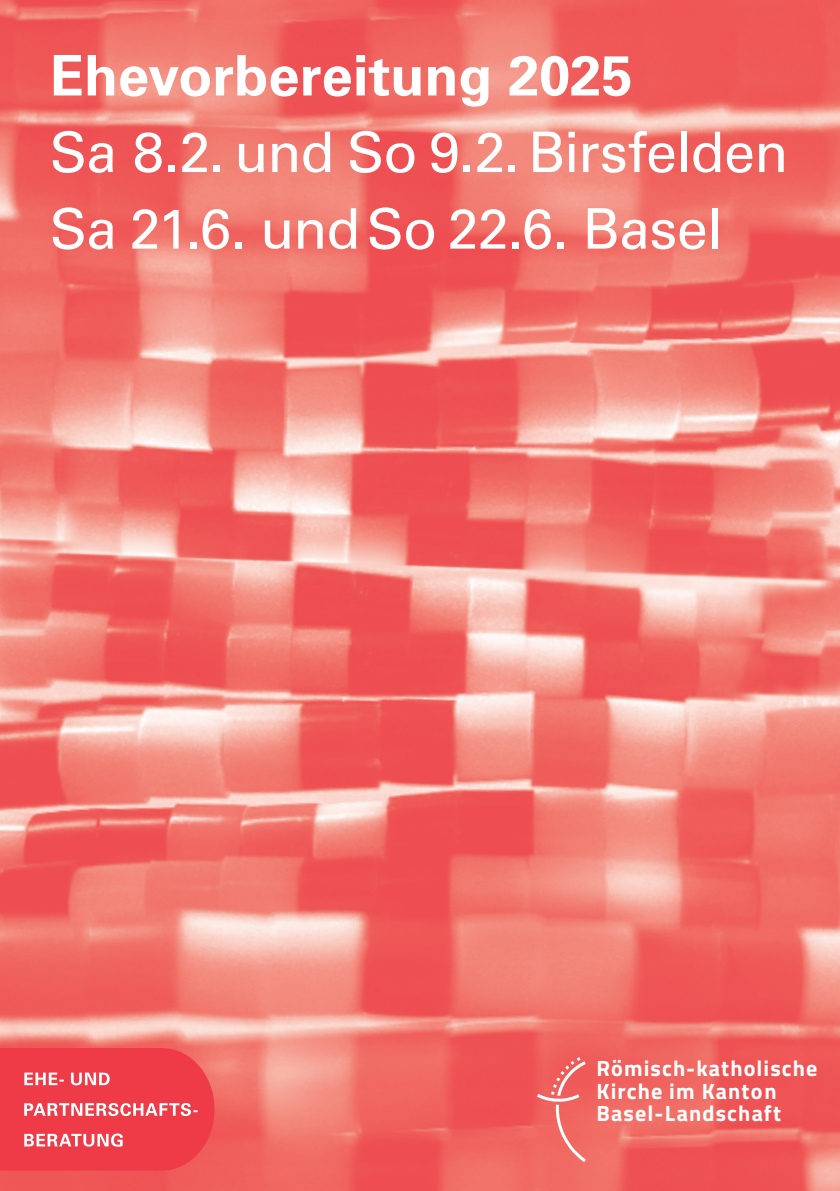
<style>
.page{position:relative;width:840px;height:1191px;background:#fff}
.page>*{position:absolute;margin:0;border:0;box-sizing:border-box;transform-origin:0 0}
.t1{font:56px/76.6px "Univers LT Std";letter-spacing:-.015em;color:#fff}
.t2{font:700 56px "Univers LT Std";color:#fff}
.t3{font:700 22.2px "Titillium Web";letter-spacing:.05em;color:#fff}
</style>
<div class="page">
<img style="left:0;top:0;width:839px;height:1191px">
<svg style="left:0;top:1048px;width:214px;height:122px;background:#f04b56"></svg>
<svg style="left:536px;top:1057px;width:49px;height:105px;background:#f0726d"></svg>
<h1 class="t2" style="left:50px;top:43px;width:584px">Ehevorbereitung 2025</h1>
<h1 class="t1" style="left:50px;top:114px;width:739px">Sa 8.2. und So 9.2. Birsfelden<br>Sa 21.6. undSo 22.6. Basel</h1>
<p class="t3" style="left:596px;top:1051px;width:222px">Römisch-katholische</p>
<p class="t3" style="left:596px;top:1073px;width:181px">Kirche im Kanton</p>
<p class="t3" style="left:596px;top:1096px;width:186px">Basel-Landschaft</p>
</div>
